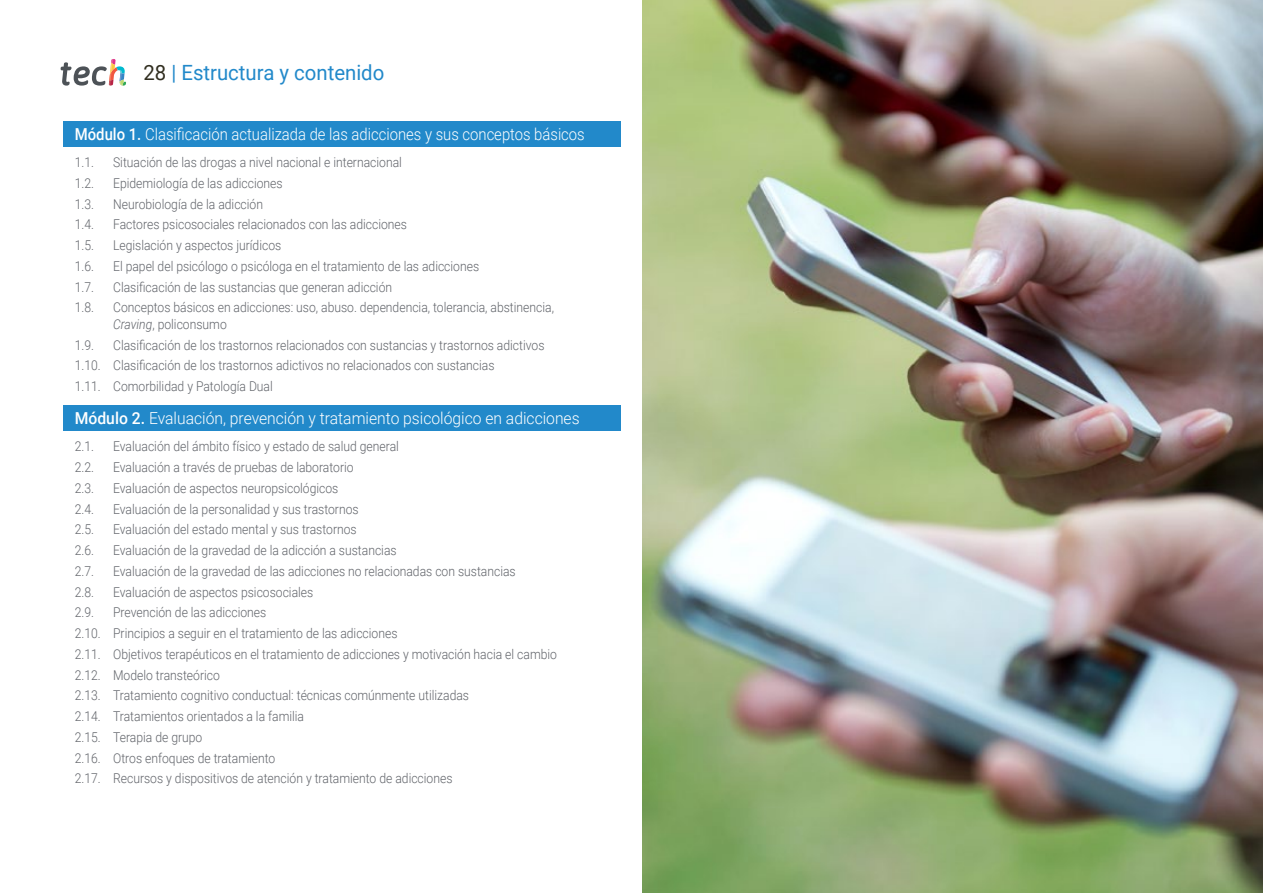
<style>
.page{position:relative;width:1263px;height:893px;background:#fff}
.page>*{position:absolute;margin:0;border:0;box-sizing:border-box;transform-origin:0 0}
.t1{font:21px "Roboto";color:#2289ca}
.t2{font:300 16.5px "Roboto";color:#fff;scale:.9 1}
.t3{font:300 16.5px "Roboto";color:#fff;scale:.95 1}
.t4{font:300 13.5px/20.7px "Roboto";color:#61646a;scale:.9 1}
.s1{color:#312e20}
.s2{font-weight:500}
.s3{font-style:italic}
</style>
<div class="page">
<svg style="left:61px;top:59px;width:65px;height:27px"></svg>
<img style="left:642px;top:0;width:621px;height:893px">
<div style="left:64px;top:121px;width:557px;height:25px;background:#2289ca"></div>
<div style="left:64px;top:405px;width:557px;height:25px;background:#2289ca"></div>
<h1 class="t1" style="left:144px;top:57px;width:242px"><span class="s1">28</span> | Estructura y contenido</h1>
<p class="t2" style="left:75px;top:123px;width:568px"><span class="s2">Módulo 1.</span> Clasificación actualizada de las adicciones y sus conceptos básicos</p>
<p class="t4" style="left:75px;top:151px;width:23px">1.1.</p>
<p class="t4" style="left:113px;top:151px;width:322px">Situación de las drogas a nivel nacional e internacional</p>
<p class="t4" style="left:75px;top:172px;width:23px">1.2.</p>
<p class="t4" style="left:113px;top:172px;width:190px">Epidemiología de las adicciones</p>
<p class="t4" style="left:75px;top:193px;width:23px">1.3.</p>
<p class="t4" style="left:113px;top:193px;width:168px">Neurobiología de la adicción</p>
<p class="t4" style="left:75px;top:214px;width:23px">1.4.</p>
<p class="t4" style="left:113px;top:214px;width:328px">Factores psicosociales relacionados con las adicciones</p>
<p class="t4" style="left:75px;top:234px;width:23px">1.5.</p>
<p class="t4" style="left:113px;top:234px;width:188px">Legislación y aspectos jurídicos</p>
<p class="t4" style="left:75px;top:255px;width:23px">1.6.</p>
<p class="t4" style="left:113px;top:255px;width:408px">El papel del psicólogo o psicóloga en el tratamiento de las adicciones</p>
<p class="t4" style="left:75px;top:276px;width:23px">1.7.</p>
<p class="t4" style="left:113px;top:276px;width:312px">Clasificación de las sustancias que generan adicción</p>
<p class="t4" style="left:75px;top:297px;width:23px">1.8.</p>
<p class="t4" style="left:113px;top:299px;width:491px;line-height:16.5px">Conceptos básicos en adicciones: uso, abuso. dependencia, tolerancia, abstinencia,<br><span class="s3">Craving</span>, policonsumo</p>
<p class="t4" style="left:75px;top:334px;width:23px">1.9.</p>
<p class="t4" style="left:75px;top:334px;width:523px;text-indent:38px">Clasificación de los trastornos relacionados con sustancias y trastornos adictivos<br>1.10. Clasificación de los trastornos adictivos no relacionados con sustancias<br>1.11. Comorbilidad y Patología Dual</p>
<p class="t3" style="left:75px;top:407px;width:533px"><span class="s2">Módulo 2.</span> Evaluación, prevención y tratamiento psicológico en adicciones</p>
<p class="t4" style="left:75px;top:436px;width:23px">2.1.</p>
<p class="t4" style="left:113px;top:436px;width:319px">Evaluación del ámbito físico y estado de salud general</p>
<p class="t4" style="left:75px;top:456px;width:23px">2.2.</p>
<p class="t4" style="left:113px;top:456px;width:269px">Evaluación a través de pruebas de laboratorio</p>
<p class="t4" style="left:75px;top:477px;width:23px">2.3.</p>
<p class="t4" style="left:113px;top:477px;width:252px">Evaluación de aspectos neuropsicológicos</p>
<p class="t4" style="left:75px;top:498px;width:23px">2.4.</p>
<p class="t4" style="left:113px;top:498px;width:274px">Evaluación de la personalidad y sus trastornos</p>
<p class="t4" style="left:75px;top:519px;width:23px">2.5.</p>
<p class="t4" style="left:113px;top:519px;width:272px">Evaluación del estado mental y sus trastornos</p>
<p class="t4" style="left:75px;top:539px;width:23px">2.6.</p>
<p class="t4" style="left:113px;top:539px;width:317px">Evaluación de la gravedad de la adicción a sustancias</p>
<p class="t4" style="left:75px;top:560px;width:23px">2.7.</p>
<p class="t4" style="left:113px;top:560px;width:449px">Evaluación de la gravedad de las adicciones no relacionadas con sustancias</p>
<p class="t4" style="left:75px;top:581px;width:23px">2.8.</p>
<p class="t4" style="left:113px;top:581px;width:224px">Evaluación de aspectos psicosociales</p>
<p class="t4" style="left:75px;top:602px;width:23px">2.9.</p>
<p class="t4" style="left:75px;top:602px;width:537px;text-indent:38px">Prevención de las adicciones<br>2.10. Principios a seguir en el tratamiento de las adicciones<br>2.11. Objetivos terapéuticos en el tratamiento de adicciones y motivación hacia el cambio 2.12. Modelo transteórico<br>2.13. Tratamiento cognitivo conductual: técnicas comúnmente utilizadas<br>2.14. Tratamientos orientados a la familia<br>2.15. Terapia de grupo<br>2.16. Otros enfoques de tratamiento<br>2.17. Recursos y dispositivos de atención y tratamiento de adicciones</p>
</div>
